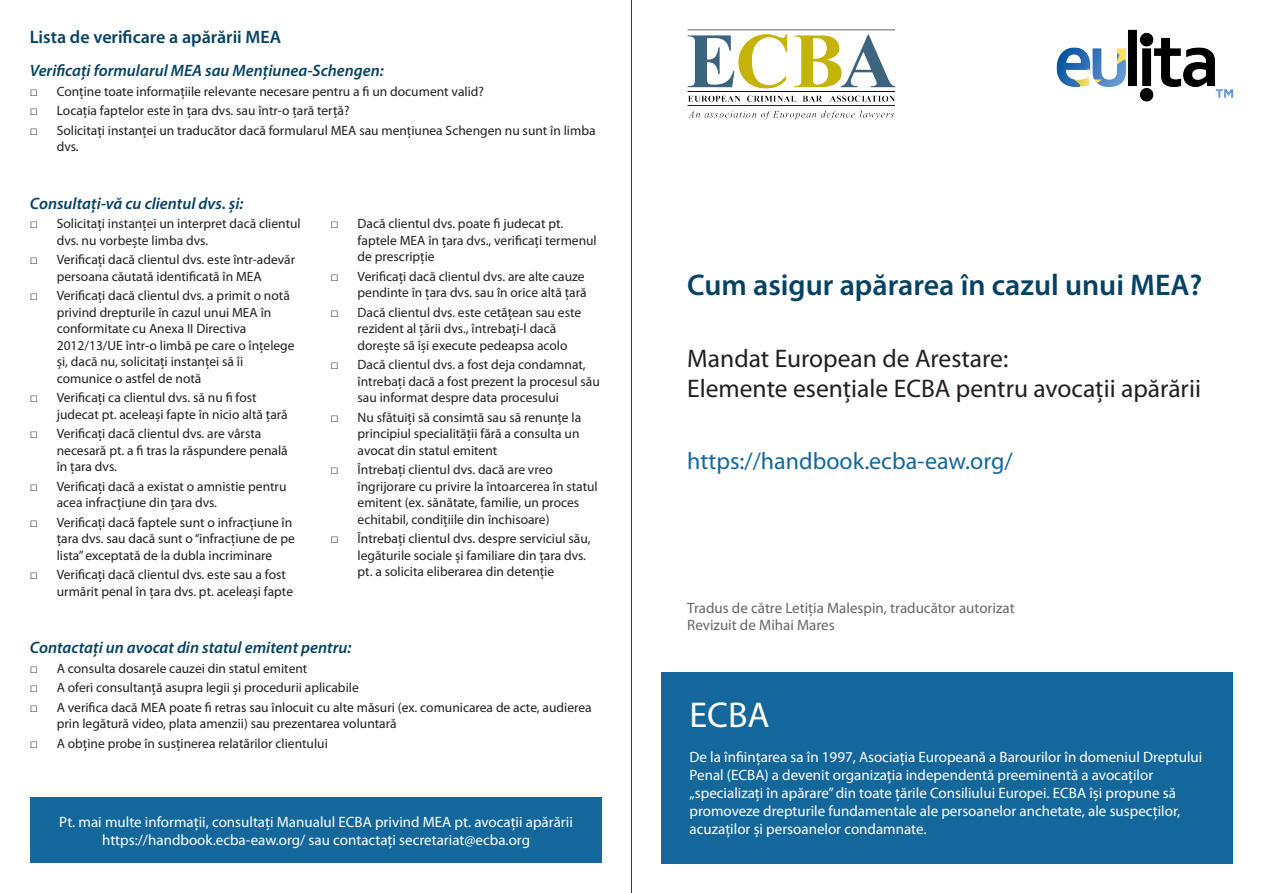
<style>
.page{position:relative;width:1263px;height:893px;background:#fff}
.page>*{position:absolute;margin:0;border:0;box-sizing:border-box;transform-origin:0 0}
.t1{font:36px "Myriad Pro";color:#fff}
.t2{font:600 30px "Myriad Pro";color:#064263}
.t3{font:25.5px/30px "Myriad Pro";color:#231f20}
.t4{font:24px "Myriad Pro";color:#14679a}
.t5{font:600 18px "Myriad Pro";color:#064263}
.t6{font:italic 600 16.5px "Myriad Pro";color:#064263}
.t7{font:15px/18px "Myriad Pro";color:#fff;text-align:center}
.t8{font:15px/16.5px "Myriad Pro";color:#676665}
.t9{font:13.5px/16.5px "Myriad Pro";color:#231f20}
.s1{font-family:"Arial"}
</style>
<div class="page">
<div style="left:30px;top:797px;width:572px;height:66px;background:#14679a"></div>
<hr style="left:631px;top:0;width:1px;height:893px;background:#3d3c3a">
<div style="left:661px;top:672px;width:572px;height:191px;background:#14679a"></div>
<img style="left:1056px;top:30px;width:177px;height:71px">
<img style="left:687px;top:30px;width:209px;height:90px">
<h3 class="t5" style="left:30px;top:29px;width:253px">Lista de verificare a apărării MEA</h3>
<p class="t6" style="left:30px;top:64px;width:355px">Verificați formularul MEA sau Mențiunea-Schengen:</p>
<p class="t9" style="left:30px;top:84px;width:456px"><span class="s1">□</span> Conține toate informațiile relevante necesare pentru a fi un document valid?</p>
<p class="t9" style="left:30px;top:103px;width:321px"><span class="s1">□</span> Locația faptelor este în țara dvs. sau într-o țară terță?</p>
<p class="t9" style="left:57px;top:123px;width:540px;text-indent:-27px"><span class="s1">□</span> Solicitați instanței un traducător dacă formularul MEA sau mențiunea Schengen nu sunt în limba dvs.</p>
<p class="t6" style="left:30px;top:196px;width:215px">Consultați-vă cu clientul dvs. și:</p>
<p class="t9" style="left:57px;top:217px;width:245px;text-indent:-27px"><span class="s1">□</span> Solicitați instanței un interpret dacă clientul dvs. nu vorbește limba dvs.</p>
<p class="t9" style="left:30px;top:253px;width:267px;text-align:center"><span class="s1">□</span> Verificați dacă clientul dvs. este într-adevăr persoana căutată identificată în MEA</p>
<p class="t9" style="left:57px;top:289px;width:239px;text-indent:-27px"><span class="s1">□</span> Verificați dacă clientul dvs. a primit o notă privind drepturile în cazul unui MEA în conformitate cu Anexa II Directiva 2012/13/UE într-o limbă pe care o înțelege și, dacă nu, solicitați instanței să îi comunice o astfel de notă</p>
<p class="t9" style="left:57px;top:391px;width:232px;text-indent:-27px"><span class="s1">□</span> Verificați ca clientul dvs. să nu fi fost judecat pt. aceleași fapte în nicio altă țară</p>
<p class="t9" style="left:57px;top:427px;width:232px;text-indent:-27px"><span class="s1">□</span> Verificați dacă clientul dvs. are vârsta necesară pt. a fi tras la răspundere penală în țara dvs.</p>
<p class="t9" style="left:57px;top:479px;width:231px;text-indent:-27px"><span class="s1">□</span> Verificați dacă a existat o amnistie pentru acea infracțiune din țara dvs.</p>
<p class="t9" style="left:57px;top:515px;width:240px;text-indent:-27px"><span class="s1">□</span> Verificați dacă faptele sunt o infracțiune în țara dvs. sau dacă sunt o “infracțiune de pe lista” exceptată de la dubla incriminare</p>
<p class="t9" style="left:57px;top:568px;width:238px;text-indent:-27px"><span class="s1">□</span> Verificați dacă clientul dvs. este sau a fost urmărit penal în țara dvs. pt. aceleași fapte</p>
<p class="t9" style="left:358px;top:217px;width:241px;text-indent:-27px"><span class="s1">□</span> Dacă clientul dvs. poate fi judecat pt. faptele MEA în țara dvs., verificați termenul de prescripție</p>
<p class="t9" style="left:331px;top:269px;width:257px;text-align:right"><span class="s1">□</span> Verificați dacă clientul dvs. are alte cauze pendinte în țara dvs. sau în orice altă țară</p>
<p class="t9" style="left:358px;top:305px;width:225px;text-indent:-27px"><span class="s1">□</span> Dacă clientul dvs. este cetățean sau este rezident al țării dvs., întrebați-l dacă dorește să își execute pedeapsa acolo</p>
<p class="t9" style="left:358px;top:358px;width:244px;text-indent:-27px"><span class="s1">□</span> Dacă clientul dvs. a fost deja condamnat, întrebați dacă a fost prezent la procesul său sau informat despre data procesului</p>
<p class="t9" style="left:358px;top:410px;width:225px;text-indent:-27px"><span class="s1">□</span> Nu sfătuiți să consimtă sau să renunțe la principiul specialității fără a consulta un avocat din statul emitent</p>
<p class="t9" style="left:358px;top:463px;width:242px;text-indent:-27px"><span class="s1">□</span> Întrebați clientul dvs. dacă are vreo îngrijorare cu privire la întoarcerea în statul emitent (ex. sănătate, familie, un proces echitabil, condițiile din închisoare)</p>
<p class="t9" style="left:358px;top:532px;width:234px;text-indent:-27px"><span class="s1">□</span> Întrebați clientul dvs. despre serviciul său, legăturile sociale și familiare din țara dvs. pt. a solicita eliberarea din detenție</p>
<p class="t6" style="left:30px;top:641px;width:323px">Contactați un avocat din statul emitent pentru:</p>
<p class="t9" style="left:30px;top:661px;width:279px"><span class="s1">□</span> A consulta dosarele cauzei din statul emitent</p>
<p class="t9" style="left:30px;top:680px;width:330px"><span class="s1">□</span> A oferi consultanță asupra legii și procedurii aplicabile</p>
<p class="t9" style="left:57px;top:700px;width:536px;text-indent:-27px"><span class="s1">□</span> A verifica dacă MEA poate fi retras sau înlocuit cu alte măsuri (ex. comunicarea de acte, audierea prin legătură video, plata amenzii) sau prezentarea voluntară</p>
<p class="t9" style="left:30px;top:736px;width:300px"><span class="s1">□</span> A obține probe în susținerea relatărilor clientului</p>
<p class="t7" style="left:59px;top:814px;width:515px">Pt. mai multe informații, consultați Manualul ECBA privind MEA pt. avocații apărării https://handbook.ecba-eaw.org/ sau contactați secretariat@ecba.org</p>
<h2 class="t2" style="left:687px;top:272px;width:517px">Cum asigur apărarea în cazul unui MEA?</h2>
<h3 class="t3" style="left:687px;top:346px;width:515px">Mandat European de Arestare:<br>Elemente esențiale ECBA pentru avocații apărării</h3>
<h3 class="t4" style="left:687px;top:451px;width:327px">https://handbook.ecba-eaw.org/</h3>
<p class="t8" style="left:687px;top:601px;width:329px">Tradus de către Letiția Malespin, traducător autorizat<br>Revizuit de Mihai Mares</p>
<h1 class="t1" style="left:689px;top:700px;width:82px">ECBA</h1>
<p class="t7" style="left:689px;top:749px;width:514px;text-align:left">De la înființarea sa în 1997, Asociația Europeană a Barourilor în domeniul Dreptului Penal (ECBA) a devenit organizația independentă preeminentă a avocaților „specializați în apărare” din toate țările Consiliului Europei. ECBA își propune să promoveze drepturile fundamentale ale persoanelor anchetate, ale suspecților, acuzaților și persoanelor condamnate.</p>
</div>
